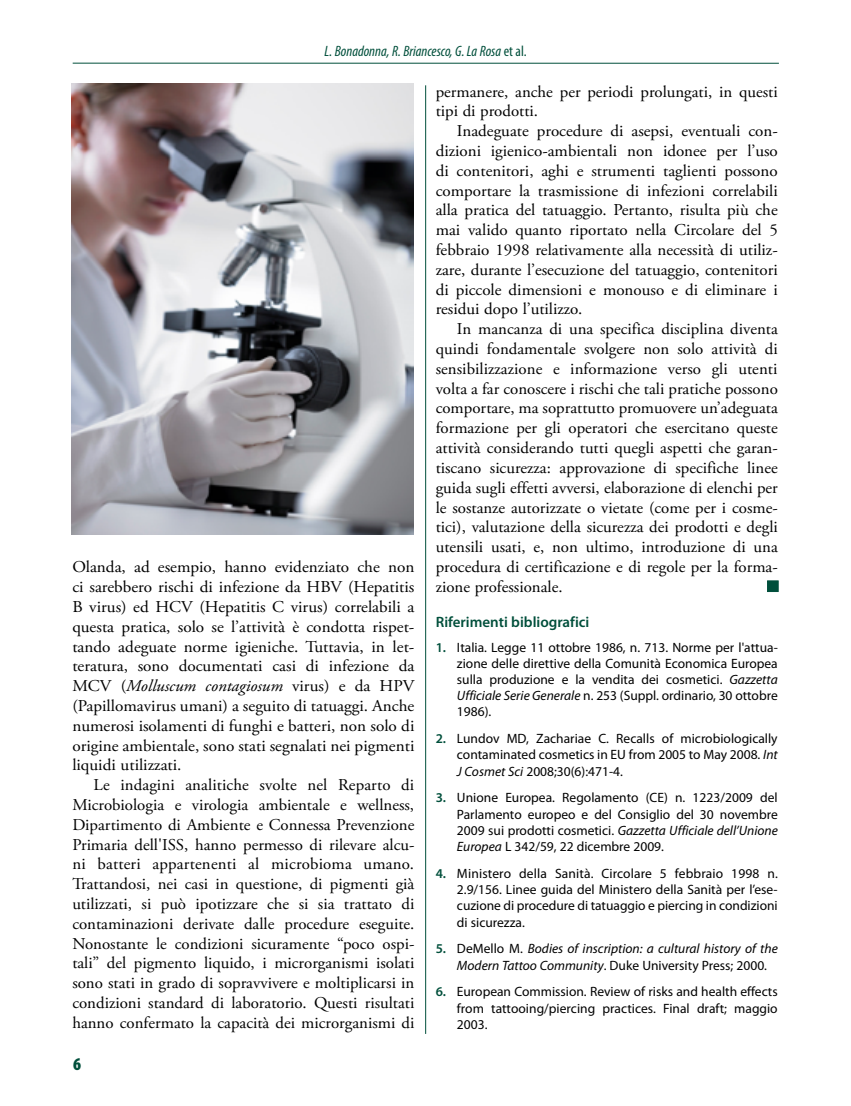
<style>
.page{position:relative;width:851px;height:1106px;background:#fff}
.page>*{position:absolute;margin:0;border:0;box-sizing:border-box;transform-origin:0 0}
.t1{font:900 condensed 18px "Myriad Pro";color:#004f3b}
.t2{font:16.5px/19.8px "Adobe Garamond Pro";color:#000;text-align:justify}
.t3{font:16.5px/19.8px "Adobe Garamond Pro";color:#000;text-align:justify;scale:1.04 1}
.t4{font:italic condensed 15px "Myriad Pro";color:#004f3b}
.t5{font:600 15px "Myriad Pro";color:#004f3b}
.t6{font:13.5px/16.2px "Myriad Pro";color:#000;text-align:justify}
.t7{font:italic 13.5px/16.2px "Myriad Pro";color:#000}
.s1{font-style:normal}
.s2{font-style:italic}
.s3{font-weight:600;color:#004f3b}
.s4{font-weight:600;font-style:normal;color:#004f3b}
</style>
<div class="page">
<img style="left:71px;top:83px;width:342px;height:451px">
<hr style="left:425px;top:85px;width:1px;height:948px;background:#004f3b">
<hr style="left:73px;top:63px;width:705px;height:1px;background:#004f3b">
<div style="left:767px;top:580px;width:11px;height:12px;background:#004f3b;border:1px solid #004f3b"></div>
<p class="t4" style="left:324px;top:42px;width:202px">L. Bonadonna, R. Briancesco, G. La Rosa <span class="s1">et al.</span></p>
<p class="t3" style="left:72px;top:557px;width:330px">Olanda, ad esempio, hanno evidenziato che non ci sarebbero rischi di infezione da HBV (Hepatitis B virus) ed HCV (Hepatitis C virus) correlabili a questa pratica, solo se l’attività è condotta rispet&shy;tando adeguate norme igieniche. Tuttavia, in let&shy;teratura, sono documentati casi di infezione da MCV (<span class="s2">Molluscum contagiosum</span> virus) e da HPV (Papillomavirus umani) a seguito di tatuaggi. Anche numerosi isolamenti di funghi e batteri, non solo di origine ambientale, sono stati segnalati nei pigmenti liquidi utilizzati.</p>
<p class="t2" style="left:72px;top:775px;width:343px;text-indent:21px">Le indagini analitiche svolte nel Reparto di Microbiologia e virologia ambientale e wellness, Dipartimento di Ambiente e Connessa Prevenzione Primaria dell'ISS, hanno permesso di rilevare alcu&shy;ni batteri appartenenti al microbioma umano.<br>Trattandosi, nei casi in questione, di pigmenti già utilizzati, si può ipotizzare che si sia trattato di contaminazioni derivate dalle procedure eseguite.<br>Nonostante le condizioni sicuramente “poco ospi&shy;tali” del pigmento liquido, i microrganismi isolati sono stati in grado di sopravvivere e moltiplicarsi in condizioni standard di laboratorio. Questi risultati hanno confermato la capacità dei microrganismi di</p>
<p class="t1" style="left:73px;top:1052px;width:9px">6</p>
<p class="t2" style="left:435px;top:82px;width:343px">permanere, anche per periodi prolungati, in questi tipi di prodotti.</p>
<p class="t2" style="left:435px;top:122px;width:343px;text-indent:21px">Inadeguate procedure di asepsi, eventuali con&shy;dizioni igienico-ambientali non idonee per l’uso di contenitori, aghi e strumenti taglienti possono comportare la trasmissione di infezioni correlabili alla pratica del tatuaggio. Pertanto, risulta più che mai valido quanto riportato nella Circolare del 5 febbraio 1998 relativamente alla necessità di utiliz&shy;zare, durante l’esecuzione del tatuaggio, contenitori di piccole dimensioni e monouso e di eliminare i residui dopo l’utilizzo.</p>
<p class="t2" style="left:435px;top:320px;width:343px;text-indent:21px">In mancanza di una specifica disciplina diventa quindi fondamentale svolgere non solo attività di sensibilizzazione e informazione verso gli utenti volta a far conoscere i rischi che tali pratiche possono comportare, ma soprattutto promuovere un’adeguata formazione per gli operatori che esercitano queste attività considerando tutti quegli aspetti che garan&shy;tiscano sicurezza: approvazione di specifiche linee guida sugli effetti avversi, elaborazione di elenchi per le sostanze autorizzate o vietate (come per i cosme&shy;tici), valutazione della sicurezza dei prodotti e degli utensili usati, e, non ultimo, introduzione di una procedura di certificazione e di regole per la forma&shy;zione professionale.</p>
<p class="t5" style="left:435px;top:612px;width:155px">Riferimenti bibliografici</p>
<p class="t6" style="left:457px;top:638px;width:322px;text-indent:-21px"><span class="s3">1.</span> Italia. Legge 11 ottobre 1986, n. 713. Norme per l'attua&shy;zione delle direttive della comunità economica Europea sulla produzione e la vendita dei cosmetici. <span class="s2">Gazzetta Ufficiale Serie Generale</span> n. 253 (Suppl. ordinario, 30 ottobre 1986).</p>
<p class="t6" style="left:457px;top:730px;width:322px;text-indent:-21px"><span class="s3">2.</span> Lundov MD, Zachariae C. Recalls of microbiologically contaminated cosmetics in EU from 2005 to May 2008. <span class="s2">Int J Cosmet Sci</span> 2008;30(6):471-4.</p>
<p class="t6" style="left:457px;top:789px;width:322px;text-indent:-21px"><span class="s3">3.</span> Unione Europea. Regolamento (CE) n. 1223/2009 del Parlamento europeo e del Consiglio del 30 novembre 2009 sui prodotti cosmetici. <span class="s2">Gazzetta ufficiale dell’Unione Europea</span> L 342/59, 22 dicembre 2009.</p>
<p class="t6" style="left:457px;top:865px;width:322px;text-indent:-21px"><span class="s3">4.</span> Ministero della Sanità. Circolare 5 febbraio 1998 n.<br>2.9/156. Linee guida del Ministero della Sanità per l’ese&shy;cuzione di procedure di tatuaggio e piercing in condizioni di sicurezza.</p>
<p class="t7" style="left:457px;top:940px;width:322px;text-indent:-21px"><span class="s4">5.</span> <span class="s1">DeMello M.</span> Bodies of inscription: a cultural history of the<br>Modern Tattoo Community<span class="s1">. Duke University Press; 2000.</span></p>
<p class="t6" style="left:457px;top:983px;width:322px;text-indent:-21px"><span class="s3">6.</span> European Commission. Review of risks and health effects from tattooing/piercing practices. Final draft; maggio 2003.</p>
</div>
